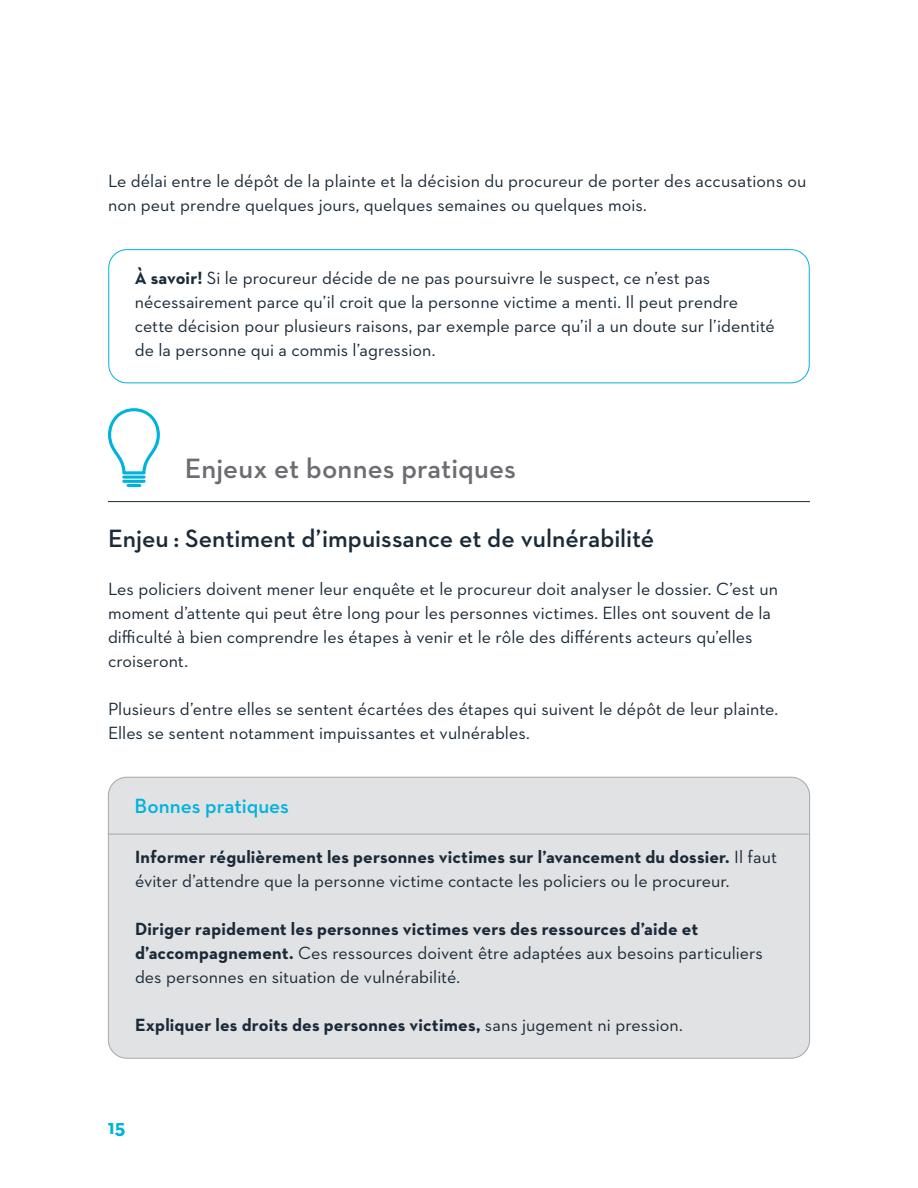
<style>
.page{position:relative;width:918px;height:1188px;background:#fff}
.page>*{position:absolute;margin:0;border:0;box-sizing:border-box;transform-origin:0 0}
.t1{font:600 28.5px "Neutraface 2 Text";letter-spacing:.005em;color:#6c6d70}
.t2{font:600 25.5px "Neutraface 2 Text";color:#1a2a38}
.t3{font:600 21px "Neutraface 2 Text";color:#00b3dc}
.t4{font:700 21px "Neutraface 2 Text";color:#00b3dc}
.t5{font:18px/24px "Neutraface 2 Text";letter-spacing:.005em;color:#1a2a38}
.t6{font:700 18px "Neutraface 2 Text";letter-spacing:.01em;color:#1a2a38}
.s1{font-weight:700}
.s2{font-weight:400}
</style>
<div class="page">
<div style="left:108px;top:249px;width:702px;height:134px;border:1px solid #00b3dc;border-radius:18px"></div>
<hr style="left:108px;top:501px;width:702px;height:1px;background:#1a2a38">
<hr style="left:122px;top:476px;width:24px;height:3px;background:#00b3dc;border-radius:2px">
<hr style="left:122px;top:480px;width:24px;height:3px;background:#00b3dc;border-radius:2px">
<hr style="left:127px;top:484px;width:14px;height:3px;background:#00b3dc;border-radius:2px">
<svg style="left:108px;top:408px;width:52px;height:66px"></svg>
<div style="left:108px;top:777px;width:702px;height:281px;background:#e1e2e4;border-radius:18px"></div>
<hr style="left:108px;top:834px;width:701px;height:1px;background:#a8a9ad">
<p class="t5" style="left:108px;top:169px;width:700px">Le délai entre le dépôt de la plainte et la décision du procureur de porter des accusations ou non peut prendre quelques jours, quelques semaines ou quelques mois.</p>
<p class="t5" style="left:135px;top:266px;width:641px"><span class="s1">À savoir!</span> Si le procureur décide de ne pas poursuivre le suspect, ce n’est pas nécessairement parce qu’il croit que la personne victime a menti. Il peut prendre cette décision pour plusieurs raisons, par exemple parce qu’il a un doute sur l’identité de la personne qui a commis l’agression.</p>
<p class="t1" style="left:185px;top:451px;width:333px">Enjeux et bonnes pratiques</p>
<p class="t2" style="left:108px;top:523px;width:548px">Enjeu : Sentiment d’impuissance et de vulnérabilité</p>
<p class="t5" style="left:108px;top:577px;width:672px">Les policiers doivent mener leur enquête et le procureur doit analyser le dossier. C’est un moment d’attente qui peut être long pour les personnes victimes. Elles ont souvent de la difficulté à bien comprendre les étapes à venir et le rôle des différents acteurs qu’elles croiseront.</p>
<p class="t5" style="left:108px;top:697px;width:672px">Plusieurs d’entre elles se sentent écartées des étapes qui suivent le dépôt de leur plainte.<br>Elles se sentent notamment impuissantes et vulnérables.</p>
<p class="t3" style="left:135px;top:792px;width:156px">Bonnes pratiques</p>
<p class="t5" style="left:135px;top:845px;width:644px"><span class="s1">Informer régulièrement les personnes victimes sur l’avancement du dossier.</span> Il faut éviter d’attendre que la personne victime contacte les policiers ou le procureur.</p>
<p class="t5" style="left:135px;top:917px;width:629px"><span class="s1">Diriger rapidement les personnes victimes vers des ressources d’aide et d’accompagnement.</span> Ces ressources doivent être adaptées aux besoins particuliers des personnes en situation de vulnérabilité.</p>
<p class="t6" style="left:135px;top:1014px;width:549px">Expliquer les droits des personnes victimes, <span class="s2">sans jugement ni pression.</span></p>
<p class="t4" style="left:108px;top:1113px;width:19px">15</p>
</div>
